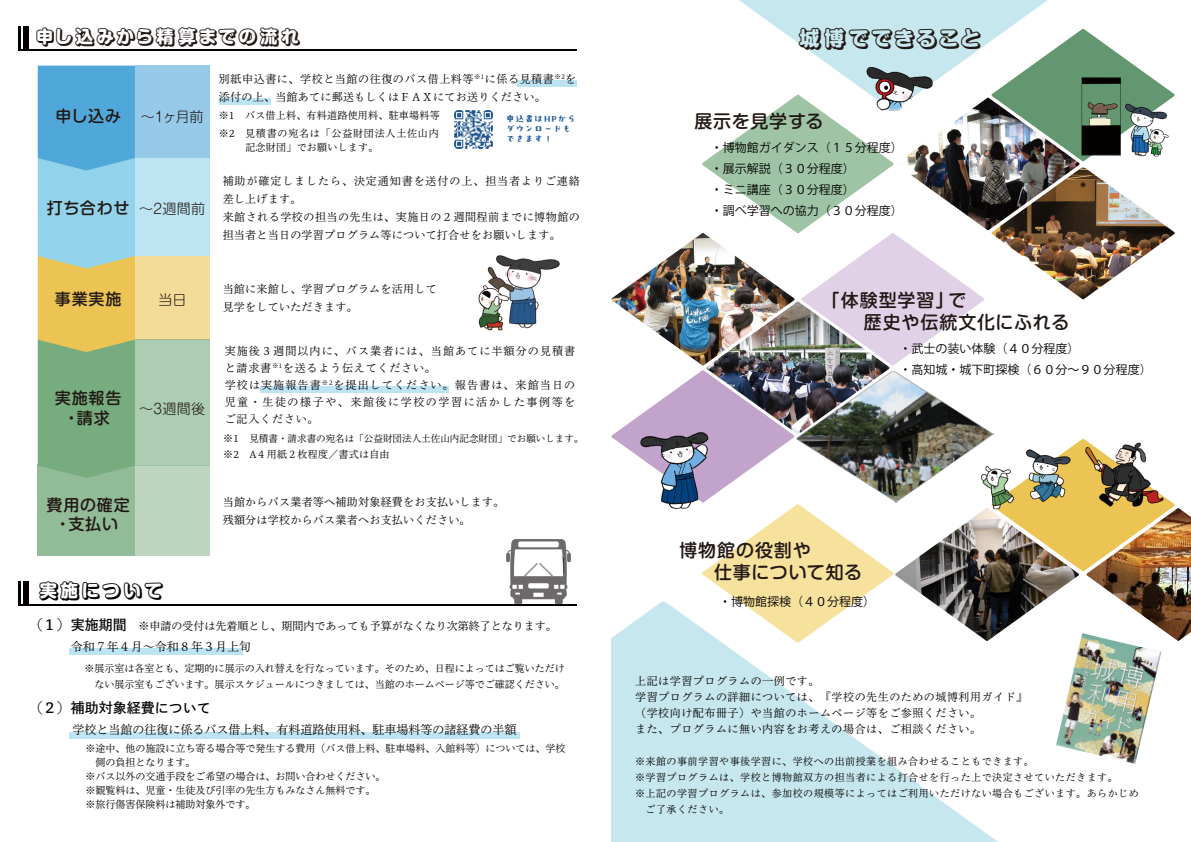
<style>
.page{position:relative;width:1191px;height:842px;background:#fff}
.page>*{position:absolute;margin:0;border:0;box-sizing:border-box;transform-origin:0 0}
.t1{font:24px "P Shin M Go Min Shadow";letter-spacing:-.055em;color:#221815}
.t2{font:21px "P Shin M Go Min Shadow";letter-spacing:-.02em;color:#221815}
.t3{font:21px "P Shin M Go Min Shadow";color:#040000}
.t4{font:500 18px/21.6px "P Shin M Go Pr 6 N";letter-spacing:.05em;color:#221815}
.t5{font:500 16px/19.2px "P Shin M Go Pr 6 N";letter-spacing:.05em;color:#221815;text-align:center}
.t6{font:14px "P Bunkyu Go Pr 6 N DB";color:#040000}
.t7{font:300 14px "P Shin M Go Pr 6 N";letter-spacing:.025em;color:#221815}
.t8{font:12px/21px "Koz Go Pr 6 N";color:#040000}
.t9{font:12px "P Bunkyu Min Pr 6 N R";color:#040000}
.t10{font:11px/16px "P Bunkyu Min Pr 6 N R";letter-spacing:.05em;color:#040000}
.t11{font:11px/18px "P Bunkyu Min Pr 6 N R";letter-spacing:.025em;color:#040000}
.t12{font:11px/17px "P Bunkyu Min Pr 6 N R";letter-spacing:.105em;color:#040000}
.t13{font:11px "P Bunkyu Min Pr 6 N R";color:#040000}
.t14{font:10px/14px "P Bunkyu Min Pr 6 N R";color:#040000}
.t15{font:10px/16px "P Bunkyu Min Pr 6 N R";letter-spacing:.05em;color:#040000}
.t16{font:10px/18px "P Bunkyu Min Pr 6 N R";letter-spacing:.08em;color:#040000}
.t17{font:10px "P Bunkyu Min Pr 6 N R";letter-spacing:.025em;color:#040000}
.t18{font:9.5px "P Bunkyu Min Pr 6 N R";letter-spacing:.005em;color:#040000}
.t19{font:9px/10px "P Puhu Sour Min 2 B";letter-spacing:.05em;color:#205c98}
.s1{font-size:10px}
</style>
<div class="page">
<svg style="left:611px;top:643px;width:267px;height:199px;fill:#c6e7ee"></svg>
<svg style="left:620px;top:755px;width:378px;height:87px;fill:#c6e7ee"></svg>
<svg style="left:739px;top:0;width:344px;height:98px;fill:#c6e7ee"></svg>
<img style="left:866px;top:65px;width:68px;height:30px">
<img style="left:991px;top:167px;width:183px;height:132px">
<img style="left:984px;top:98px;width:95px;height:132px">
<svg style="left:991px;top:29px;width:183px;height:132px"></svg>
<img style="left:1079px;top:75px;width:93px;height:85px">
<svg style="left:611px;top:95px;width:373px;height:548px"></svg>
<img style="left:1086px;top:508px;width:105px;height:133px">
<img style="left:1079px;top:518px;width:95px;height:53px">
<img style="left:895px;top:508px;width:184px;height:133px">
<img style="left:977px;top:438px;width:197px;height:80px">
<img style="left:1056px;top:633px;width:105px;height:131px">
<img style="left:638px;top:421px;width:72px;height:102px">
<img style="left:795px;top:368px;width:200px;height:137px">
<div style="left:23px;top:581px;width:6px;height:23px;background:#040000"></div>
<hr style="left:18px;top:581px;width:3px;height:23px;background:#040000">
<hr style="left:18px;top:604px;width:558px;height:2px;background:#040000">
<div style="left:517px;top:80px;width:60px;height:6px;background:#bde4f3"></div>
<div style="left:260px;top:386px;width:189px;height:6px;background:#bde4f3"></div>
<div style="left:70px;top:732px;width:450px;height:7px;background:#bde4f3"></div>
<div style="left:70px;top:648px;width:173px;height:7px;background:#bde4f3"></div>
<div style="left:219px;top:98px;width:52px;height:7px;background:#bde4f3"></div>
<div style="left:135px;top:66px;width:75px;height:92px;background:#96cae8"></div>
<div style="left:135px;top:158px;width:75px;height:98px;background:#bde4f3"></div>
<div style="left:135px;top:256px;width:75px;height:83px;background:#f3db98"></div>
<div style="left:135px;top:339px;width:75px;height:126px;background:#accdb1"></div>
<div style="left:135px;top:465px;width:75px;height:91px;background:#bdd6c0"></div>
<div style="left:38px;top:465px;width:97px;height:91px;background:#92bb97"></div>
<svg style="left:38px;top:66px;width:97px;height:412px;background:#8bb9a5"></svg>
<div style="left:23px;top:26px;width:6px;height:23px;background:#040000"></div>
<hr style="left:18px;top:26px;width:3px;height:23px;background:#040000">
<hr style="left:18px;top:49px;width:559px;height:2px;background:#040000">
<img style="left:478px;top:255px;width:82px;height:76px">
<img style="left:507px;top:539px;width:63px;height:64px">
<img style="left:454px;top:110px;width:39px;height:39px">
<h2 class="t2" style="left:35px;top:23px;width:268px">申し込みから精算までの流れ</h2>
<h3 class="t5" style="left:56px;top:106px;width:67px">申し込み</h3>
<h3 class="t7" style="left:141px;top:105px;width:64px">～1ヶ月前</h3>
<h3 class="t5" style="left:47px;top:198px;width:84px">打ち合わせ</h3>
<h3 class="t7" style="left:139px;top:197px;width:67px">～2週間前</h3>
<p class="t11" style="left:219px;top:68px;width:359px">別紙申込書に、学校と当館の往復のバス借上料等<sup>※1</sup>に係る見積書<sup>※2</sup>を添付の上、当館あてに郵送もしくはＦＡＸにてお送りください。</p>
<p class="t16" style="left:219px;top:106px;width:222px">※1　バス借上料、有料道路使用料、駐車場料等※2　見積書の宛名は「公益財団法人土佐山内</p>
<p class="t17" style="left:245px;top:138px;width:134px">記念財団」でお願いします。</p>
<p class="t19" style="left:506px;top:114px;width:72px">申込書はHPからダウンロードもできます！</p>
<p class="t10" style="left:223px;top:170px;width:359px;line-height:18px">補助が確定しましたら、決定通知書を送付の上、担当者よりご連絡差し上げます。<br>来館される学校の担当の先生は、実施日の２週間程前までに博物館の担当者と当日の学習プログラム等について打合せをお願いします。</p>
<h3 class="t5" style="left:55px;top:288px;width:68px">事業実施</h3>
<h3 class="t7" style="left:158px;top:288px;width:30px">当日</h3>
<h3 class="t5" style="left:55px;top:388px;width:68px">実施報告・請求</h3>
<h3 class="t7" style="left:139px;top:397px;width:67px">～3週間後</h3>
<h3 class="t5" style="left:47px;top:494px;width:85px">費用の確定・支払い</h3>
<p class="t11" style="left:223px;top:279px;width:215px">当館に来館し、学習プログラムを活用して見学をしていただきます。</p>
<p class="t12" style="left:225px;top:341px;width:352px">実施後３週間以内に、バス業者には、当館あてに半額分の見積書と請求書<sup>※1</sup>を送るよう伝えてください。<br>学校は実施報告書<sup>※2</sup>を提出してください。報告書は、来館当日の児童・生徒の様子や、来館後に学校の学習に活かした事例等をご記入ください。</p>
<p class="t18" style="left:223px;top:429px;width:362px"><span class="s1">※1　</span>見積書・請求書の宛名は「公益財団法人土佐山内記念財団」でお願いします。</p>
<p class="t17" style="left:223px;top:445px;width:168px">※2　A４用紙２枚程度／書式は自由</p>
<p class="t11" style="left:223px;top:492px;width:283px">当館からバス業者等へ補助対象経費をお支払いします。残額分は学校からバス業者へお支払いください。</p>
<h2 class="t3" style="left:38px;top:577px;width:127px">実施について</h2>
<h3 class="t6" style="left:29px;top:617px;width:99px">（１）実施期間</h3>
<p class="t14" style="left:85px;top:659px;width:482px;line-height:16px">※展示室は各室とも、定期的に展示の入れ替えを行なっています。そのため、日程によってはご覧いただけ　ない展示室もございます。展示スケジュールにつきましては、当館のホームページ等でご確認ください。</p>
<h3 class="t6" style="left:29px;top:700px;width:183px">（２）補助対象経費について</h3>
<p class="t14" style="left:85px;top:740px;width:481px">※途中、他の施設に立ち寄る場合等で発生する費用（バス借上料、駐車場料、入館料等）については、学校　側の負担となります。<br>※バス以外の交通手段をご希望の場合は、お問い合わせください。<br>※観覧料は、児童・生徒及び引率の先生方もみなさん無料です。<br>※旅行傷害保険料は補助対象外です。</p>
<p class="t13" style="left:139px;top:616px;width:419px">※申請の受付は先着順とし、期間内であっても予算がなくなり次第終了となります。</p>
<p class="t9" style="left:71px;top:636px;width:181px">令和７年４月～令和８年３月上旬</p>
<p class="t9" style="left:72px;top:719px;width:445px">学校と当館の往復に係るバス借上料、有料道路使用料、駐車場料等の諸経費の半額</p>
<h1 class="t1" style="left:798px;top:23px;width:186px">城博でできること</h1>
<h3 class="t4" style="left:694px;top:110px;width:131px">展示を見学する</h3>
<p class="t8" style="left:711px;top:137px;width:193px">・博物館ガイダンス（１５分程度）・展示解説（３０分程度）<br>・ミニ講座（３０分程度）<br>・調べ学習への協力（３０分程度）</p>
<h3 class="t4" style="left:863px;top:289px;width:207px;text-indent:-42px">「体験型学習」で<br>歴史や伝統文化にふれる</h3>
<p class="t8" style="left:899px;top:338px;width:253px">・武士の装い体験（４０分程度）<br>・高知城・城下町探検（６０分～９０分程度）</p>
<h3 class="t4" style="left:714px;top:539px;width:150px;text-indent:-35px">博物館の役割や<br>仕事について知る</h3>
<p class="t8" style="left:719px;top:591px;width:157px">・博物館探検（４０分程度）</p>
<p class="t10" style="left:635px;top:672px;width:394px">上記は学習プログラムの一例です。<br>学習プログラムの詳細については、『学校の先生のための城博利用ガイド』（学校向け配布冊子）や当館のホームページ等をご参照ください。<br>また、プログラムに無い内容をお考えの場合は、ご相談ください。</p>
<p class="t15" style="left:635px;top:752px;width:505px">※来館の事前学習や事後学習に、学校への出前授業を組み合わせることもできます。<br>※学習プログラムは、学校と博物館双方の担当者による打合せを行った上で決定させていただきます。<br>※上記の学習プログラムは、参加校の規模等によってはご利用いただけない場合もございます。あらかじめ　ご了承ください。</p>
</div>
